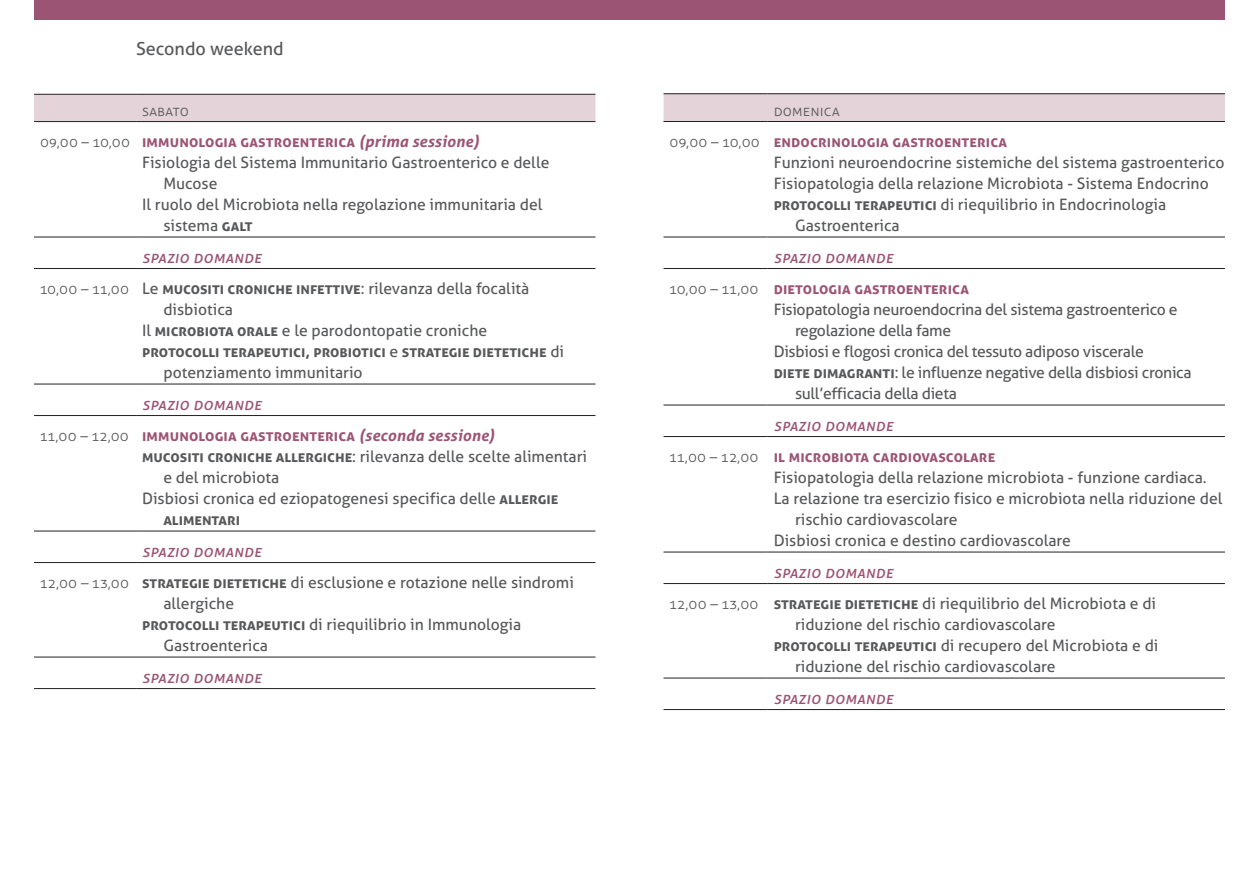
<style>
.page{position:relative;width:1259px;height:893px;background:#fff}
.page>*{position:absolute;margin:0;border:0;box-sizing:border-box;transform-origin:0 0}
._03_testo_corrente{font:18px "Aller";color:#57585a}
._03b_testo_pause_tab{font:italic 16.5px "Aller";letter-spacing:.05em;color:#9c5474}
._03b_testo_corrente{font:15.75px/21px "Aller";color:#57585a}
._03b_testo_corrente-2{font:15.75px/21px "Aller";letter-spacing:-.02em;color:#57585a}
._03b_testo_corrente-3{font:700 15.75px "Aller";letter-spacing:.01em;color:#9c5474}
._03b_testo_corrente-4{font:700 15.75px/21px "Aller";color:#57585a}
._03b_testo_corrente-5{font:300 15px "Aller";letter-spacing:.01em;color:#57585a}
.s1{font-style:italic}
.s2{font-weight:700}
.s3{font-weight:400}
</style>
<div class="page">
<div style="left:34px;top:0;width:595px;height:20px;background:#9c5474"></div>
<div style="left:34px;top:95px;width:561px;height:26px;background:#e4d3d8"></div>
<hr style="left:136px;top:94px;width:459px;height:1px;background:#231f20">
<hr style="left:136px;top:121px;width:459px;height:1px;background:#231f20">
<hr style="left:136px;top:237px;width:459px;height:1px;background:#231f20">
<hr style="left:136px;top:268px;width:459px;height:1px;background:#231f20">
<hr style="left:136px;top:384px;width:459px;height:1px;background:#231f20">
<hr style="left:136px;top:415px;width:459px;height:1px;background:#231f20">
<hr style="left:136px;top:531px;width:459px;height:1px;background:#231f20">
<hr style="left:136px;top:562px;width:459px;height:1px;background:#231f20">
<hr style="left:136px;top:657px;width:459px;height:1px;background:#231f20">
<hr style="left:136px;top:688px;width:459px;height:1px;background:#231f20">
<hr style="left:34px;top:94px;width:102px;height:1px;background:#231f20">
<hr style="left:34px;top:121px;width:102px;height:1px;background:#231f20">
<hr style="left:34px;top:268px;width:102px;height:1px;background:#231f20">
<hr style="left:34px;top:415px;width:102px;height:1px;background:#231f20">
<hr style="left:34px;top:562px;width:102px;height:1px;background:#231f20">
<hr style="left:34px;top:237px;width:102px;height:1px;background:#231f20">
<hr style="left:34px;top:384px;width:102px;height:1px;background:#231f20">
<hr style="left:34px;top:531px;width:102px;height:1px;background:#231f20">
<hr style="left:34px;top:657px;width:102px;height:1px;background:#231f20">
<hr style="left:34px;top:688px;width:102px;height:1px;background:#231f20">
<div style="left:629px;top:0;width:596px;height:20px;background:#9c5474"></div>
<div style="left:663px;top:94px;width:562px;height:27px;background:#e4d3d8"></div>
<hr style="left:767px;top:121px;width:458px;height:1px;background:#231f20">
<hr style="left:767px;top:237px;width:458px;height:1px;background:#231f20">
<hr style="left:767px;top:268px;width:458px;height:1px;background:#231f20">
<hr style="left:767px;top:405px;width:458px;height:1px;background:#231f20">
<hr style="left:767px;top:436px;width:458px;height:1px;background:#231f20">
<hr style="left:767px;top:552px;width:458px;height:1px;background:#231f20">
<hr style="left:767px;top:583px;width:458px;height:1px;background:#231f20">
<hr style="left:767px;top:678px;width:458px;height:1px;background:#231f20">
<hr style="left:767px;top:709px;width:458px;height:1px;background:#231f20">
<hr style="left:663px;top:121px;width:104px;height:1px;background:#231f20">
<hr style="left:663px;top:237px;width:104px;height:1px;background:#231f20">
<hr style="left:663px;top:268px;width:104px;height:1px;background:#231f20">
<hr style="left:663px;top:405px;width:104px;height:1px;background:#231f20">
<hr style="left:663px;top:436px;width:104px;height:1px;background:#231f20">
<hr style="left:663px;top:552px;width:104px;height:1px;background:#231f20">
<hr style="left:663px;top:583px;width:104px;height:1px;background:#231f20">
<hr style="left:663px;top:678px;width:104px;height:1px;background:#231f20">
<hr style="left:663px;top:709px;width:104px;height:1px;background:#231f20">
<hr style="left:663px;top:93px;width:104px;height:1px;background:#231f20">
<hr style="left:767px;top:93px;width:458px;height:1px;background:#231f20">
<p class="_03_testo_corrente" style="left:136px;top:38px;width:149px">Secondo weekend</p>
<p class="_03b_testo_corrente-5" style="left:142px;top:101px;width:48px">sabato</p>
<p class="_03b_testo_corrente-5" style="left:40px;top:133px;width:92px">09,00 – 10,00</p>
<p class="_03b_testo_corrente-3" style="left:142px;top:132px;width:339px">immunologia gastroenterica <span class="s1">(prima sessione)</span></p>
<p class="_03b_testo_corrente" style="left:163px;top:152px;width:387px;text-indent:-21px">Fisiologia del Sistema Immunitario Gastroenterico e delle<br>Mucose</p>
<p class="_03b_testo_corrente" style="left:163px;top:194px;width:380px;text-indent:-21px">Il ruolo del Microbiota nella regolazione immunitaria del sistema <span class="s2">galt</span></p>
<p class="_03b_testo_pause_tab" style="left:142px;top:247px;width:121px">spazio domande</p>
<p class="_03b_testo_corrente-5" style="left:40px;top:280px;width:91px">10,00 – 11,00</p>
<p class="_03b_testo_corrente" style="left:163px;top:278px;width:367px;text-indent:-21px">Le <span class="s2">mucositi croniche infettive</span>: rilevanza della focalità disbiotica</p>
<p class="_03b_testo_corrente" style="left:142px;top:320px;width:347px">Il <span class="s2">microbiota orale</span> e le parodontopatie croniche</p>
<p class="_03b_testo_corrente-4" style="left:163px;top:341px;width:402px;text-indent:-21px">protocolli terapeutici, probiotici <span class="s3">e</span> strategie dietetiche <span class="s3">di potenziamento immunitario</span></p>
<p class="_03b_testo_pause_tab" style="left:142px;top:394px;width:121px">spazio domande</p>
<p class="_03b_testo_corrente-5" style="left:40px;top:427px;width:90px">11,00 – 12,00</p>
<p class="_03b_testo_corrente-3" style="left:142px;top:426px;width:354px">immunologia gastroenterica <span class="s1">(seconda sessione)</span></p>
<p class="_03b_testo_corrente" style="left:163px;top:446px;width:425px;text-indent:-21px"><span class="s2">mucositi croniche allergiche</span>: rilevanza delle scelte alimentari e del microbiota</p>
<p class="_03b_testo_corrente" style="left:163px;top:488px;width:396px;text-indent:-21px">Disbiosi cronica ed eziopatogenesi specifica delle <span class="s2">allergie alimentari</span></p>
<p class="_03b_testo_pause_tab" style="left:142px;top:541px;width:121px">spazio domande</p>
<p class="_03b_testo_corrente-5" style="left:40px;top:574px;width:90px">12,00 – 13,00</p>
<p class="_03b_testo_corrente" style="left:163px;top:572px;width:412px;text-indent:-21px"><span class="s2">strategie dietetiche</span> di esclusione e rotazione nelle sindromi allergiche</p>
<p class="_03b_testo_corrente" style="left:163px;top:614px;width:359px;text-indent:-21px"><span class="s2">protocolli terapeutici</span> di riequilibrio in Immunologia<br>Gastroenterica</p>
<p class="_03b_testo_pause_tab" style="left:142px;top:667px;width:121px">spazio domande</p>
<p class="_03b_testo_corrente-5" style="left:773px;top:101px;width:67px">domenica</p>
<p class="_03b_testo_corrente-5" style="left:669px;top:133px;width:92px">09,00 – 10,00</p>
<p class="_03b_testo_corrente-3" style="left:773px;top:132px;width:235px">endocrinologia gastroenterica</p>
<p class="_03b_testo_corrente" style="left:773px;top:152px;width:452px">Funzioni neuroendocrine sistemiche del sistema gastroenterico</p>
<p class="_03b_testo_corrente" style="left:773px;top:173px;width:436px">Fisiopatologia della relazione Microbiota - Sistema Endocrino</p>
<p class="_03b_testo_corrente" style="left:795px;top:194px;width:373px;text-indent:-21px"><span class="s2">protocolli terapeutici</span> di riequilibrio in Endocrinologia<br>Gastroenterica</p>
<p class="_03b_testo_pause_tab" style="left:773px;top:247px;width:121px">spazio domande</p>
<p class="_03b_testo_corrente-5" style="left:669px;top:280px;width:91px">10,00 – 11,00</p>
<p class="_03b_testo_corrente-3" style="left:773px;top:279px;width:196px">dietologia gastroenterica</p>
<p class="_03b_testo_corrente-2" style="left:795px;top:299px;width:384px;text-indent:-21px">Fisiopatologia neuroendocrina del sistema gastroenterico e regolazione della fame</p>
<p class="_03b_testo_corrente-2" style="left:773px;top:341px;width:372px">Disbiosi e flogosi cronica del tessuto adiposo viscerale</p>
<p class="_03b_testo_corrente-2" style="left:795px;top:362px;width:398px;text-indent:-21px"><span class="s2">diete dimagranti</span>: le influenze negative della disbiosi cronica sull’efficacia della dieta</p>
<p class="_03b_testo_pause_tab" style="left:773px;top:415px;width:121px">spazio domande</p>
<p class="_03b_testo_corrente-5" style="left:669px;top:448px;width:90px">11,00 – 12,00</p>
<p class="_03b_testo_corrente-3" style="left:773px;top:447px;width:223px">il microbiota cardiovascolare</p>
<p class="_03b_testo_corrente" style="left:773px;top:467px;width:434px">Fisiopatologia della relazione microbiota - funzione cardiaca.</p>
<p class="_03b_testo_corrente" style="left:795px;top:488px;width:429px;text-indent:-21px">La relazione tra esercizio fisico e microbiota nella riduzione del rischio cardiovascolare</p>
<p class="_03b_testo_corrente" style="left:773px;top:530px;width:299px">Disbiosi cronica e destino cardiovascolare</p>
<p class="_03b_testo_pause_tab" style="left:773px;top:562px;width:121px">spazio domande</p>
<p class="_03b_testo_corrente-5" style="left:669px;top:595px;width:90px">12,00 – 13,00</p>
<p class="_03b_testo_corrente" style="left:795px;top:593px;width:363px;text-indent:-21px"><span class="s2">strategie dietetiche</span> di riequilibrio del Microbiota e di riduzione del rischio cardiovascolare</p>
<p class="_03b_testo_corrente" style="left:795px;top:635px;width:365px;text-indent:-21px"><span class="s2">protocolli terapeutici</span> di recupero del Microbiota e di riduzione del rischio cardiovascolare</p>
<p class="_03b_testo_pause_tab" style="left:773px;top:688px;width:121px">spazio domande</p>
</div>
